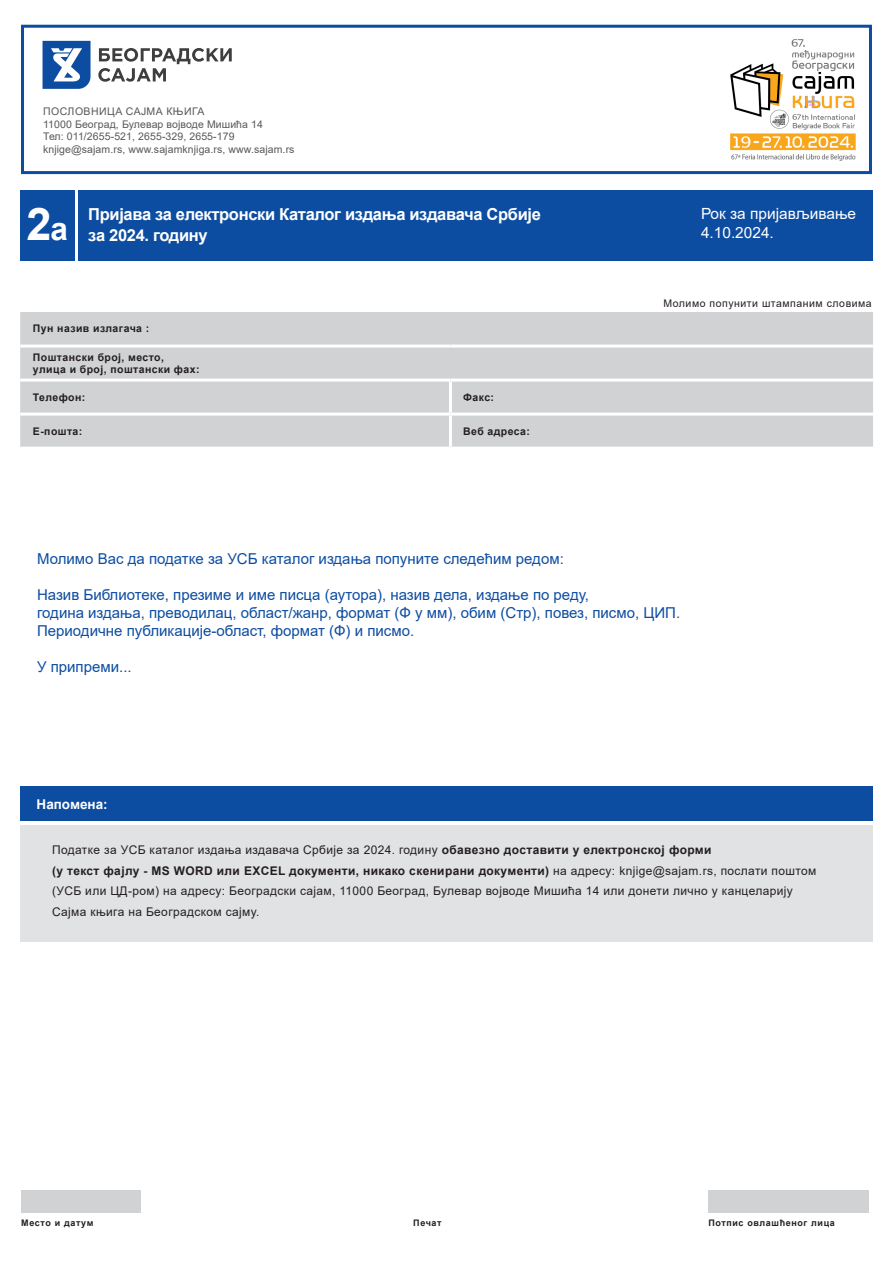
<style>
.page{position:relative;width:893px;height:1263px;background:#fff}
.page>*{position:absolute;margin:0;border:0;box-sizing:border-box;transform-origin:0 0}
.Paragraph_Style_1{font:700 45px "Arial";color:#fff}
.t1{font:700 16.5px "Arial";letter-spacing:-.02em;color:#fff}
.t2{font:15.45px "Arial";color:#fff}
.t3{font:15px "Arial";color:#0d4da1}
.t4{font:700 13.5px "Arial";color:#fff}
.t5{font:12px/20.5px "Arial";letter-spacing:.03em;color:#231f20}
.t6{font:10.5px "Arial";letter-spacing:.01em;color:#57585a}
.t7{font:700 10.5px "Arial";letter-spacing:.04em;color:#231f20}
.t8{font:10.5px "Arial";letter-spacing:.05em;color:#231f20}
.t9{font:10.5px "Arial";letter-spacing:.045em;color:#57585a}
.t10{font:700 9px "Arial";letter-spacing:.07em;color:#231f20}
.s1{font-size:31.5px}
.s2{font-weight:700}
</style>
<div class="page">
<div style="left:21px;top:25px;width:851px;height:149px;border:3px solid #0d4da1"></div>
<svg style="left:98px;top:48px;width:134px;height:34px"></svg>
<svg style="left:43px;top:41px;width:48px;height:48px"></svg>
<img style="left:730px;top:39px;width:126px;height:122px">
<div style="left:20px;top:826px;width:853px;height:116px;background:#e1e2e4"></div>
<div style="left:21px;top:787px;width:852px;height:34px;background:#0d4da1"></div>
<div style="left:20px;top:312px;width:853px;height:135px;background:#d1d2d4"></div>
<hr style="left:20px;top:345px;width:430px;height:3px;background:#fff">
<hr style="left:450px;top:345px;width:423px;height:3px;background:#fff">
<hr style="left:20px;top:379px;width:430px;height:3px;background:#fff">
<hr style="left:450px;top:379px;width:423px;height:3px;background:#fff">
<hr style="left:449px;top:382px;width:3px;height:31px;background:#fff">
<hr style="left:20px;top:413px;width:430px;height:3px;background:#fff">
<hr style="left:450px;top:413px;width:423px;height:3px;background:#fff">
<hr style="left:449px;top:416px;width:3px;height:31px;background:#fff">
<div style="left:21px;top:1190px;width:120px;height:22px;background:#d1d2d4"></div>
<div style="left:708px;top:1190px;width:161px;height:22px;background:#d1d2d4"></div>
<div style="left:79px;top:190px;width:794px;height:71px;background:#0d4da1"></div>
<div style="left:20px;top:190px;width:54px;height:71px;background:#0d4da1"></div>
<p class="t9" style="left:43px;top:104px;width:163px">ПОСЛОВНИЦА САЈМА КЊИГА</p>
<p class="t6" style="left:43px;top:117px;width:221px">11000 Београд, Булевар војводе Мишића 14</p>
<p class="t6" style="left:43px;top:129px;width:193px">Тел: 011/2655-521, 2655-329, 2655-179</p>
<p class="t6" style="left:43px;top:142px;width:253px">knjige@sajam.rs, www.sajamknjiga.rs, www.sajam.rs</p>
<p class="Paragraph_Style_1" style="left:26px;top:193px;width:43px">2<span class="s1">a</span></p>
<p class="t1" style="left:88px;top:202px;width:454px">Пријава за електронски Каталог издања издавача Србије</p>
<p class="t1" style="left:88px;top:223px;width:121px">зa 2024. годину</p>
<p class="t7" style="left:33px;top:321px;width:118px">Пун назив излагача :</p>
<p class="t7" style="left:33px;top:349px;width:133px">Поштански број, место,</p>
<p class="t7" style="left:33px;top:362px;width:168px">улица и број, поштански фах:</p>
<p class="t7" style="left:33px;top:390px;width:54px">Телефон:</p>
<p class="t7" style="left:463px;top:390px;width:32px">Факс:</p>
<p class="t7" style="left:33px;top:424px;width:51px">Е-пошта:</p>
<p class="t7" style="left:463px;top:424px;width:68px">Веб адреса:</p>
<p class="t2" style="left:701px;top:203px;width:157px">Рок за пријављивање</p>
<p class="t2" style="left:701px;top:222px;width:74px">4.10.2024.</p>
<p class="t8" style="left:663px;top:296px;width:210px">Молимо попунити штампаним словима</p>
<p class="t3" style="left:37px;top:549px;width:528px">Молимо Вас да податке за УСБ каталог издања попуните следећим редом:</p>
<p class="t3" style="left:37px;top:585px;width:553px">Назив Библиотеке, презиме и име писца (аутора), назив дела, издање по реду,</p>
<p class="t3" style="left:37px;top:603px;width:645px">година издања, преводилац, област/жанр, формат (Ф у мм), обим (Стр), повез, писмо, ЦИП.</p>
<p class="t3" style="left:37px;top:621px;width:379px">Периодичне публикације-област, формат (Ф) и писмо.</p>
<p class="t3" style="left:37px;top:657px;width:96px">У припреми...</p>
<p class="t4" style="left:37px;top:794px;width:73px">Напомена:</p>
<p class="t5" style="left:52px;top:840px;width:661px">Податке за УСБ каталог издања издавача Србије за 2024. годину <span class="s2">обавезно доставити у електронској форми</span></p>
<p class="t5" style="left:52px;top:860px;width:766px"><span class="s2">(у текст фајлу - MS WORD или EXCEL документи, никако скенирани документи)</span> на адресу: knjige@sajam.rs, послати поштом (УСБ или ЦД-ром) на адресу: Београдски сајам, 11000 Београд, Булевар војводе Мишића 14 или донети лично у канцеларију</p>
<p class="t5" style="left:52px;top:901px;width:209px">Сајма књига на Београдском сајму.</p>
<p class="t10" style="left:21px;top:1216px;width:74px">Место и датум</p>
<p class="t10" style="left:413px;top:1216px;width:30px">Печат</p>
<p class="t10" style="left:708px;top:1216px;width:128px">Потпис овлашћеног лица</p>
</div>
